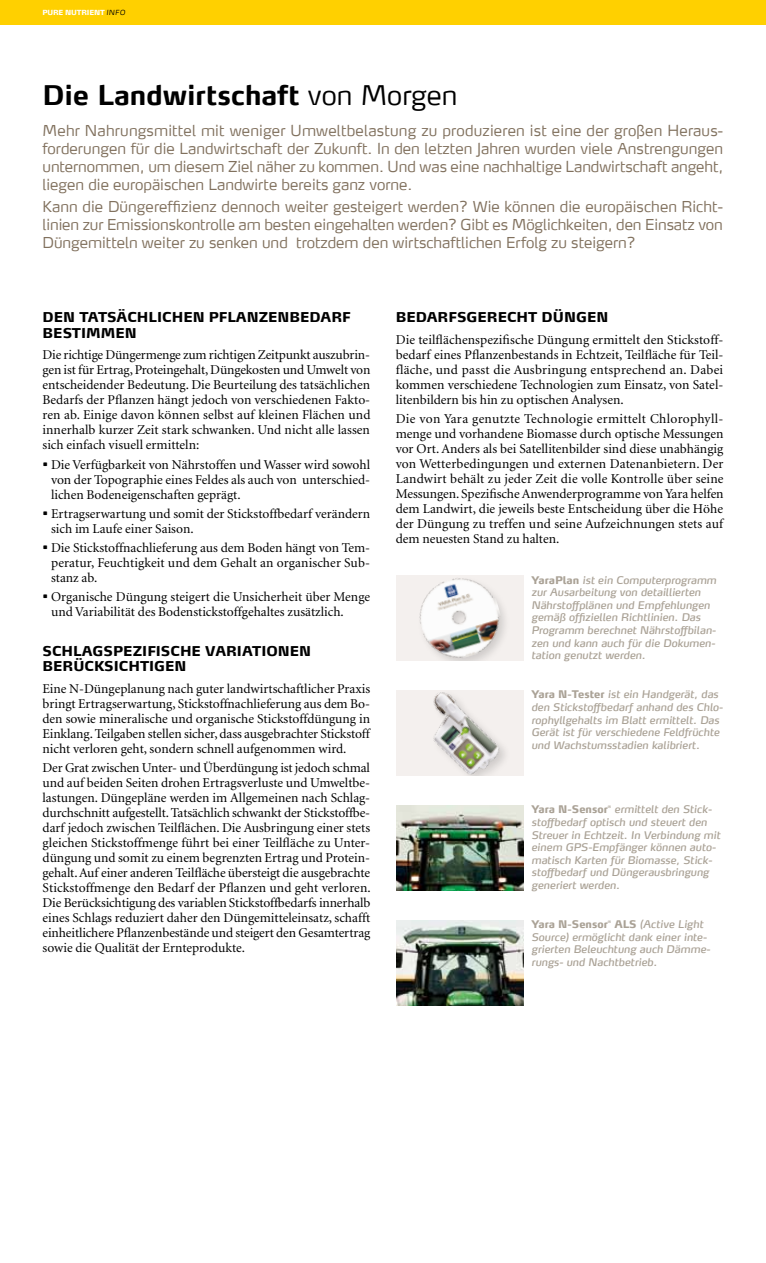
<style>
.page{position:relative;width:766px;height:1263px;background:#fff}
.page>*{position:absolute;margin:0;border:0;box-sizing:border-box;transform-origin:0 0}
.t1{font:700 27px "Yara Max LF";color:#000}
.t2{font:300 15px/18px "Yara Max LF";color:#81715e;text-align:justify}
.t3{font:13.5px/15px "Minion";color:#000;text-align:justify}
.t4{font:800 13.5px/15.8px "Yara Max LF";color:#000}
.t5{font:italic 10.5px/12.6px "Yara Max LF";color:#aaa296}
.t6{font:800 10.5px "Yara Max LF";color:#aaa296}
.t7{font:800 7.05px "Yara Max LF";letter-spacing:-.025em;color:#fff}
.t8{font:800 3.45px "Yara Max LF";color:#aaa296}
.s1{font-weight:300;font-style:italic;color:#000}
.s2{font-weight:300}
.s3{font-family:"Yara Max LF"}
.s4{font-weight:800;font-style:normal}
</style>
<div class="page">
<div style="left:396px;top:576px;width:127px;height:85px;background:#f4f0ee"></div>
<img style="left:419px;top:578px;width:86px;height:83px">
<img style="left:396px;top:691px;width:127px;height:85px">
<img style="left:396px;top:805px;width:127px;height:85px">
<img style="left:396px;top:920px;width:127px;height:85px">
<div style="left:0;top:0;width:765px;height:25px;background:#ffd000"></div>
<p class="t7" style="left:43px;top:8px;width:84px">PURE NUTRIENT <span class="s1">INFO</span></p>
<h1 class="t1" style="left:43px;top:78px;width:416px">Die Landwirtschaft <span class="s2">von Morgen</span></h1>
<p class="t2" style="left:43px;top:121px;width:682px">Mehr Nahrungsmittel mit weniger Umweltbelastung zu produzieren ist eine der großen Heraus&shy;forderungen für die Landwirtschaft der Zukunft. In den letzten Jahren wurden viele Anstrengungen unternommen, um diesem Ziel näher zu kommen. Und was eine nachhaltige Landwirtschaft angeht, liegen die europäischen Landwirte bereits ganz vorne.</p>
<p class="t2" style="left:43px;top:197px;width:681px">Kann die Düngereffizienz dennoch weiter gesteigert werden? Wie können die europäischen Richt&shy;linien zur Emissionskontrolle am besten eingehalten werden? Gibt es Möglichkeiten, den Einsatz von Düngemitteln weiter zu senken und trotzdem den wirtschaftlichen Erfolg zu steigern?</p>
<p class="t4" style="left:43px;top:309px;width:176px">DEN TATSÄCHLICH EN PFL</p>
<p class="t4" style="left:236px;top:309px;width:115px">ANZENBEDARF</p>
<p class="t4" style="left:43px;top:325px;width:96px">BESTIMMEN</p>
<p class="t3" style="left:43px;top:348px;width:329px">Die richtige Düngermenge zum richtigen Zeitpunkt auszubrin&shy;gen ist für Ertrag, Proteingehalt, Düngekosten und Umwelt von entscheidender Bedeutung. Die Beurteilung des tatsächlichen Bedarfs der Pflanzen hängt jedoch von verschiedenen Fakto&shy;ren ab. Einige davon können selbst auf kleinen Flächen und innerhalb kurzer Zeit stark schwanken. Und nicht alle lassen sich einfach visuell ermitteln:</p>
<p class="t3" style="left:51px;top:457px;width:320px;text-indent:-9px"><span class="s3">•</span> Die Verfügbarkeit von Nährstoffen und Wasser wird sowohl von der Topographie eines Feldes als auch von unterschied&shy;lichen Bodeneigenschaften geprägt.</p>
<p class="t3" style="left:51px;top:506px;width:320px;text-indent:-9px"><span class="s3">•</span> Ertragserwartung und somit der Stickstoffbedarf verändern sich im Laufe einer Saison.</p>
<p class="t3" style="left:51px;top:541px;width:320px;text-indent:-9px"><span class="s3">•</span> Die Stickstoffnachlieferung aus dem Boden hängt von Tem&shy;peratur, Feuchtigkeit und dem Gehalt an organischer Sub&shy;stanz ab.</p>
<p class="t3" style="left:51px;top:590px;width:320px;text-indent:-9px"><span class="s3">•</span> Organische Düngung steigert die Unsicherheit über Menge und Variabilität des Bodenstickstoffgehaltes zusätzlich.</p>
<p class="t4" style="left:43px;top:642px;width:270px">SCHLAGSPEZIFISCH E VARIATIONEN<br>BERÜCKSICHTIGEN</p>
<p class="t3" style="left:43px;top:681px;width:329px">Eine N-Düngeplanung nach guter landwirtschaftlicher Praxis bringt Ertragserwartung, Stickstoffnachlieferung aus dem Bo&shy;den sowie mineralische und organische Stickstoffdüngung in Einklang. Teilgaben stellen sicher, dass ausgebrachter Stickstoff nicht verloren geht, sondern schnell aufgenommen wird.</p>
<p class="t3" style="left:43px;top:761px;width:329px">Der Grat zwischen Unter- und Überdüngung ist jedoch schmal und auf beiden Seiten drohen Ertragsverluste und Umweltbe&shy;lastungen. Düngepläne werden im Allgemeinen nach Schlag&shy;durchschnitt aufgestellt. Tatsächlich schwankt der Stickstoffbe&shy;darf jedoch zwischen Teilflächen. Die Ausbringung einer stets gleichen Stickstoffmenge führt bei einer Teilfläche zu Unter&shy;düngung und somit zu einem begrenzten Ertrag und Protein&shy;gehalt. Auf einer anderen Teilfläche übersteigt die ausgebrachte Stickstoffmenge den Bedarf der Pflanzen und geht verloren.<br>Die Berücksichtigung des variablen Stickstoffbedarfs innerhalb eines Schlags reduziert daher den Düngemitteleinsatz, schafft einheitlichere Pflanzenbestände und steigert den Gesamtertrag sowie die Qualität der Ernteprodukte.</p>
<p class="t4" style="left:395px;top:309px;width:214px">BEDARFSGERECHT DÜNGEN</p>
<p class="t3" style="left:395px;top:332px;width:329px">Die teilflächenspezifische Düngung ermittelt den Stickstoff&shy;bedarf eines Pflanzenbestands in Echtzeit, Teilfläche für Teil&shy;fläche, und passt die Ausbringung entsprechend an. Dabei kommen verschiedene Technologien zum Einsatz, von Satel&shy;litenbildern bis hin zu optischen Analysen.</p>
<p class="t3" style="left:395px;top:411px;width:329px">Die von Yara genutzte Technologie ermittelt Chlorophyll&shy;menge und vorhandene Biomasse durch optische Messungen vor Ort. Anders als bei Satellitenbilder sind diese unabhängig von Wetterbedingungen und externen Datenanbietern. Der Landwirt behält zu jeder Zeit die volle Kontrolle über seine Messungen. Spezifische Anwenderprogramme von Yara helfen dem Landwirt, die jeweils beste Entscheidung über die Höhe der Düngung zu treffen und seine Aufzeichnungen stets auf dem neuesten Stand zu halten.</p>
<p class="t5" style="left:531px;top:573px;width:186px"><span class="s4">YARAPLAN</span> ist ein Computerprogramm zur Ausarbeitung von detaillierten Nährstoffplänen und Empfehlungen gemäß offiziellen Richtlinien. Das Programm berechnet Nährstoffbilan&shy;zen und kann auch für die Dokumen&shy;tation genutzt werden.</p>
<p class="t5" style="left:531px;top:688px;width:193px"><span class="s4">YARA N -TESTER</span> ist ein Handgerät, das den Stickstoffbedarf anhand des Chlo&shy;rophyllgehalts im Blatt ermittelt. Das Gerät ist für verschiedene Feldfrüchte und Wachstumsstadien kalibriert.</p>
<p class="t5" style="left:531px;top:803px;width:190px;text-indent:83px">ermittelt den Stick&shy;stoffbedarf optisch und steuert den<br>Streuer in Echtzeit. In Verbindung mit einem GPS-Empfänger können auto&shy;matisch Karten für Biomasse, Stick&shy;stoffbedarf und Düngerausbringung generiert werden.</p>
<p class="t6" style="left:531px;top:918px;width:78px">YARA N -SENSOR</p>
<p class="t8" style="left:607px;top:920px;width:5px">®</p>
<p class="t6" style="left:531px;top:803px;width:78px">YARA N -SENSOR</p>
<p class="t8" style="left:607px;top:805px;width:5px">®</p>
<p class="t5" style="left:531px;top:918px;width:180px;text-indent:83px"><span class="s4">ALS</span> (Active Light<br>Source) ermöglicht dank einer inte&shy;grierten Beleuchtung auch Dämme&shy;rungs- und Nachtbetrieb.</p>
</div>
